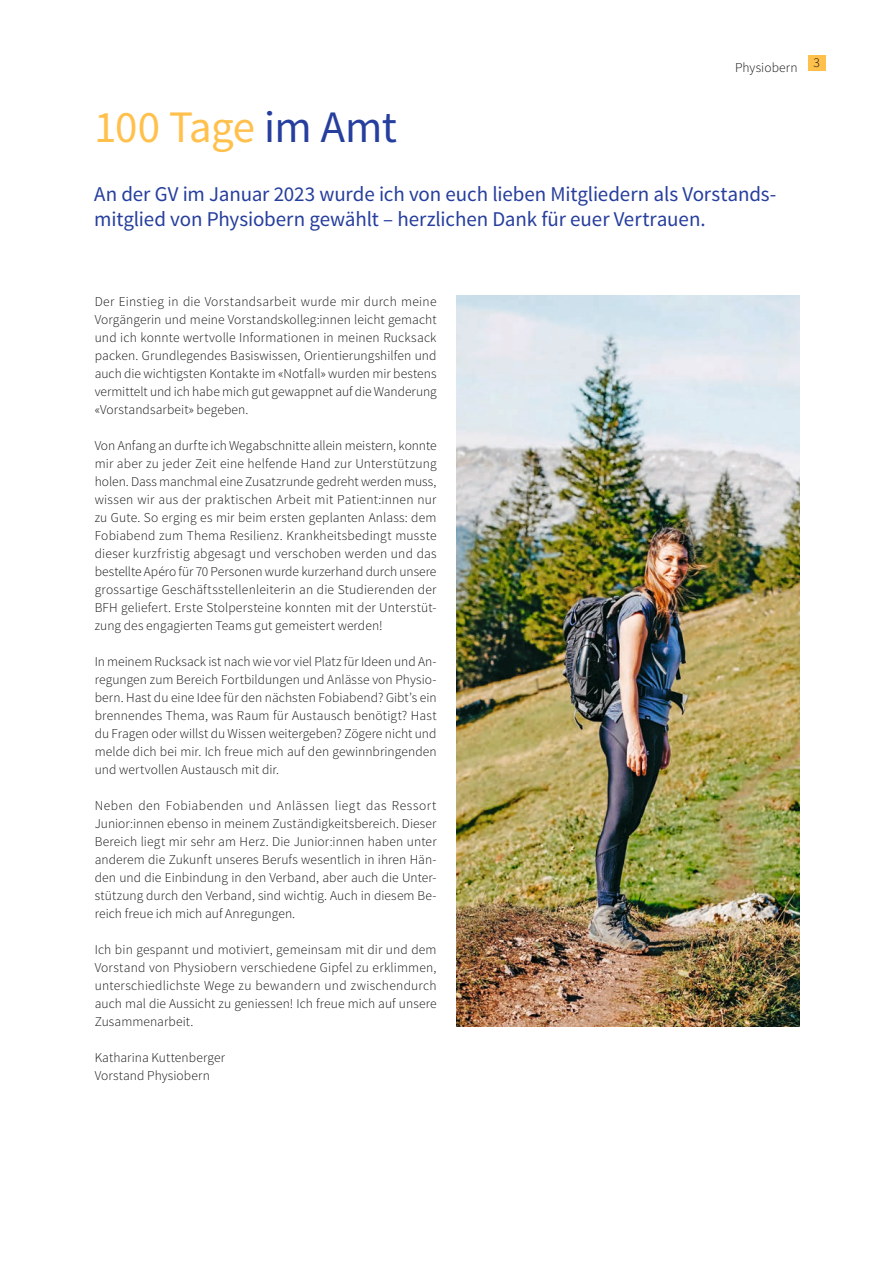
<style>
.page{position:relative;width:893px;height:1263px;background:#fff}
.page>*{position:absolute;margin:0;border:0;box-sizing:border-box;transform-origin:0 0}
.t1{font:45px "Source Sans Pro";letter-spacing:-.015em;color:#ffc04c}
.t2{font:21px/25.2px "Source Sans Pro";letter-spacing:-.005em;color:#263e9d}
.t3{font:300 13.5px/18px "Source Sans Pro";letter-spacing:.005em;color:#131413;text-align:justify}
.s1{color:#263e9d}
</style>
<div class="page">
<img style="left:457px;top:296px;width:342px;height:730px">
<div style="left:808px;top:55px;width:17px;height:15px;background:#ffc04c"></div>
<h1 class="t1" style="left:94px;top:99px;width:304px">100 Tage <span class="s1">im Amt</span></h1>
<p class="t3" style="left:735px;top:59px;width:87px">Physiobern 3</p>
<h2 class="t2" style="left:94px;top:181px;width:683px">An der GV im Januar 2023 wurde ich von euch lieben Mitgliedern als Vorstands&shy;mitglied von Physiobern gewählt – herzlichen Dank für euer Vertrauen.</h2>
<p class="t3" style="left:95px;top:293px;width:343px">Der Einstieg in die Vorstandsarbeit wurde mir durch meine Vorgängerin und meine Vorstandskolleg:innen leicht gemacht und ich konnte wertvolle Informationen in meinen Rucksack packen. Grundlegendes Basiswissen, Orientierungshilfen und auch die wichtigsten Kontakte im «Notfall» wurden mir bestens vermittelt und ich habe mich gut gewappnet auf die Wanderung «Vorstandsarbeit» begeben.</p>
<p class="t3" style="left:95px;top:437px;width:343px">Von Anfang an durfte ich Wegabschnitte allein meistern, konnte mir aber zu jeder Zeit eine helfende Hand zur Unterstützung holen. Dass manchmal eine Zusatzrunde gedreht werden muss, wissen wir aus der praktischen Arbeit mit Patient:innen nur zu Gute. So erging es mir beim ersten geplanten Anlass: dem Fobiabend zum Thema Resilienz. Krankheitsbedingt musste dieser kurzfristig abgesagt und verschoben werden und das bestellte Apéro für 70 Personen wurde kurzerhand durch unsere grossartige Geschäftsstellenleiterin an die Studierenden der BFH geliefert. Erste Stolpersteine konnten mit der Unterstüt&shy;zung des engagierten Teams gut gemeistert werden!</p>
<p class="t3" style="left:95px;top:653px;width:343px">In meinem Rucksack ist nach wie vor viel Platz für Ideen und An&shy;regungen zum Bereich Fortbildungen und Anlässe von Physio&shy;bern. Hast du eine Idee für den nächsten Fobiabend? Gibt’s ein brennendes Thema, was Raum für Austausch benötigt? Hast du Fragen oder willst du Wissen weitergeben? Zögere nicht und melde dich bei mir. Ich freue mich auf den gewinnbringenden und wertvollen Austausch mit dir.</p>
<p class="t3" style="left:95px;top:797px;width:343px">Neben den Fobiabenden und Anlässen liegt das Ressort Junior:innen ebenso in meinem Zuständigkeitsbereich. Dieser Bereich liegt mir sehr am Herz. Die Junior:innen haben unter anderem die Zukunft unseres Berufs wesentlich in ihren Hän&shy;den und die Einbindung in den Verband, aber auch die Unter&shy;stützung durch den Verband, sind wichtig. Auch in diesem Be&shy;reich freue ich mich auf Anregungen.</p>
<p class="t3" style="left:95px;top:940px;width:343px">Ich bin gespannt und motiviert, gemeinsam mit dir und dem Vorstand von Physiobern verschiedene Gipfel zu erklimmen, unterschiedlichste Wege zu bewandern und zwischendurch auch mal die Aussicht zu geniessen! Ich freue mich auf unsere Zusammenarbeit.</p>
<p class="t3" style="left:95px;top:1048px;width:132px">Katharina Kuttenberger<br>Vorstand Physiobern</p>
</div>
